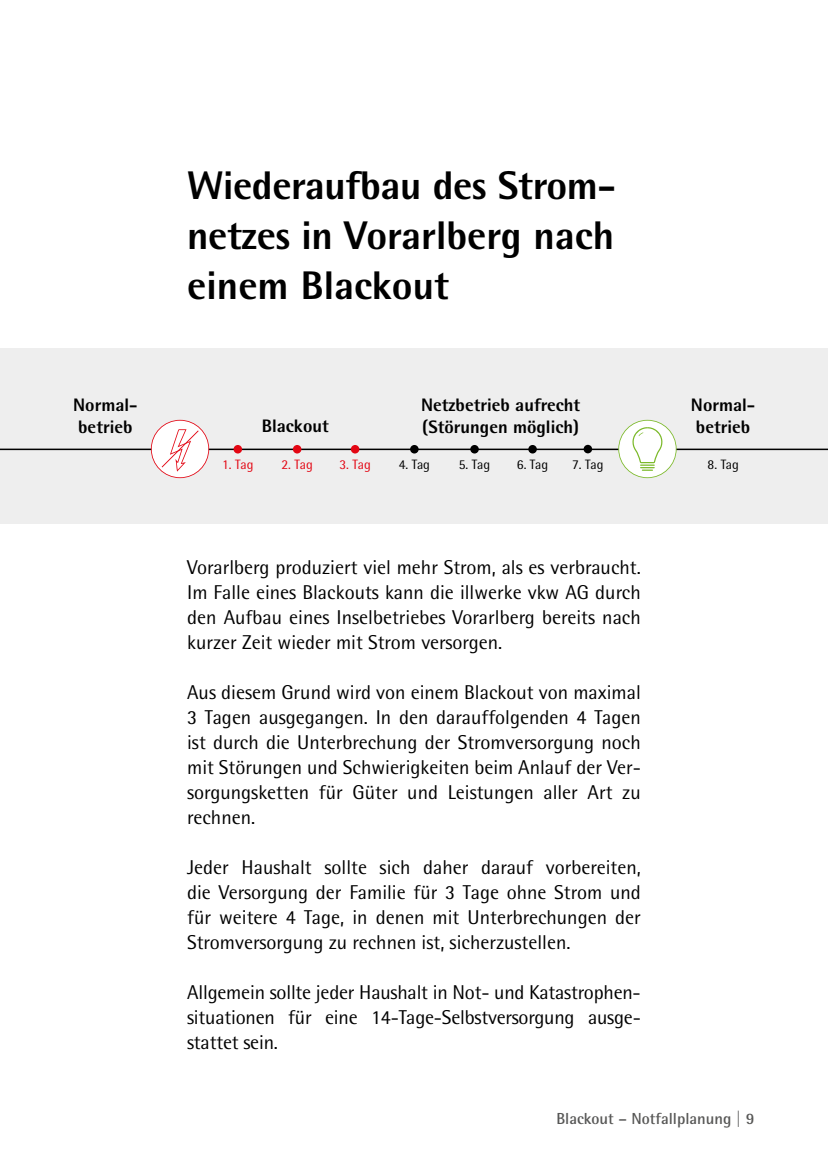
<style>
.page{position:relative;width:828px;height:1163px;background:#fff}
.page>*{position:absolute;margin:0;border:0;box-sizing:border-box;transform-origin:0 0}
.t1{font:800 40px/50px "Rotis Semi Sans Std";letter-spacing:-.005em;color:#000;text-align:justify}
.t2{font:20px/25px "Rotis Semi Sans Std";color:#000;text-align:justify}
.t3{font:800 18px/21.6px "Rotis Semi Sans Std";color:#000}
.t4{font:700 16px "Rotis Semi Sans Std";color:#575756}
.t5{font:13.6px "Rotis Semi Sans Std";letter-spacing:-.01em;color:#000}
.t6{font:13.6px "Rotis Semi Sans Std";letter-spacing:-.01em;color:#e30613}
</style>
<div class="page">
<div style="left:0;top:349px;width:828px;height:175px;background:#eee"></div>
<hr style="left:0;top:448px;width:828px;height:2px;background:#000">
<svg style="left:151px;top:420px;width:58px;height:58px"></svg>
<div style="left:233px;top:445px;width:9px;height:8px;background:#e30613;border-radius:50%"></div>
<div style="left:293px;top:445px;width:8px;height:8px;background:#e30613;border-radius:50%"></div>
<div style="left:351px;top:445px;width:8px;height:8px;background:#e30613;border-radius:50%"></div>
<div style="left:410px;top:445px;width:9px;height:8px;background:#000;border-radius:50%"></div>
<div style="left:470px;top:445px;width:9px;height:8px;background:#000;border-radius:50%"></div>
<div style="left:528px;top:445px;width:9px;height:8px;background:#000;border-radius:50%"></div>
<div style="left:583px;top:445px;width:9px;height:8px;background:#000;border-radius:50%"></div>
<svg style="left:618px;top:420px;width:58px;height:58px"></svg>
<p class="t3" style="left:73px;top:393px;width:66px">Normal&shy;betrieb</p>
<h1 class="t1" style="left:187px;top:159px;width:430px">Wiederaufbau des Strom&shy;netzes in Vorarlberg nach einem Blackout</h1>
<p class="t3" style="left:262px;top:415px;width:69px">Blackout</p>
<p class="t3" style="left:421px;top:394px;width:161px">Netzbetrieb aufrecht (Störungen möglich)</p>
<p class="t3" style="left:691px;top:393px;width:66px">Normal&shy;betrieb</p>
<p class="t6" style="left:222px;top:456px;width:33px">1. Tag</p>
<p class="t6" style="left:281px;top:456px;width:33px">2. Tag</p>
<p class="t6" style="left:339px;top:456px;width:33px">3. Tag</p>
<p class="t5" style="left:399px;top:456px;width:33px">4. Tag</p>
<p class="t5" style="left:459px;top:456px;width:33px">5. Tag</p>
<p class="t5" style="left:517px;top:456px;width:33px">6. Tag</p>
<p class="t5" style="left:572px;top:456px;width:33px">7. Tag</p>
<p class="t5" style="left:707px;top:457px;width:33px">8. Tag</p>
<p class="t2" style="left:187px;top:554px;width:455px">Vorarlberg produziert viel mehr Strom, als es verbraucht.<br>Im Falle eines Blackouts kann die illwerke vkw AG durch den Aufbau eines Inselbetriebes Vorarlberg bereits nach kurzer Zeit wieder mit Strom versorgen.</p>
<p class="t2" style="left:187px;top:679px;width:455px">Aus diesem Grund wird von einem Blackout von maximal 3 Tagen ausgegangen. In den darauffolgenden 4 Tagen ist durch die Unterbrechung der Stromversorgung noch mit Störungen und Schwierigkeiten beim Anlauf der Ver&shy;sorgungsketten für Güter und Leistungen aller Art zu rechnen.</p>
<p class="t2" style="left:187px;top:854px;width:455px">Jeder Haushalt sollte sich daher darauf vorbereiten, die Versorgung der Familie für 3 Tage ohne Strom und für weitere 4 Tage, in denen mit Unterbrechungen der Stromversorgung zu rechnen ist, sicherzustellen.</p>
<p class="t2" style="left:187px;top:979px;width:455px">Allgemein sollte jeder Haushalt in Not- und Katastrophen&shy;situationen für eine 14-Tage-Selbstversorgung ausge&shy;stattet sein.</p>
<p class="t4" style="left:556px;top:1108px;width:199px">Blackout – Notfallplanung | 9</p>
</div>
